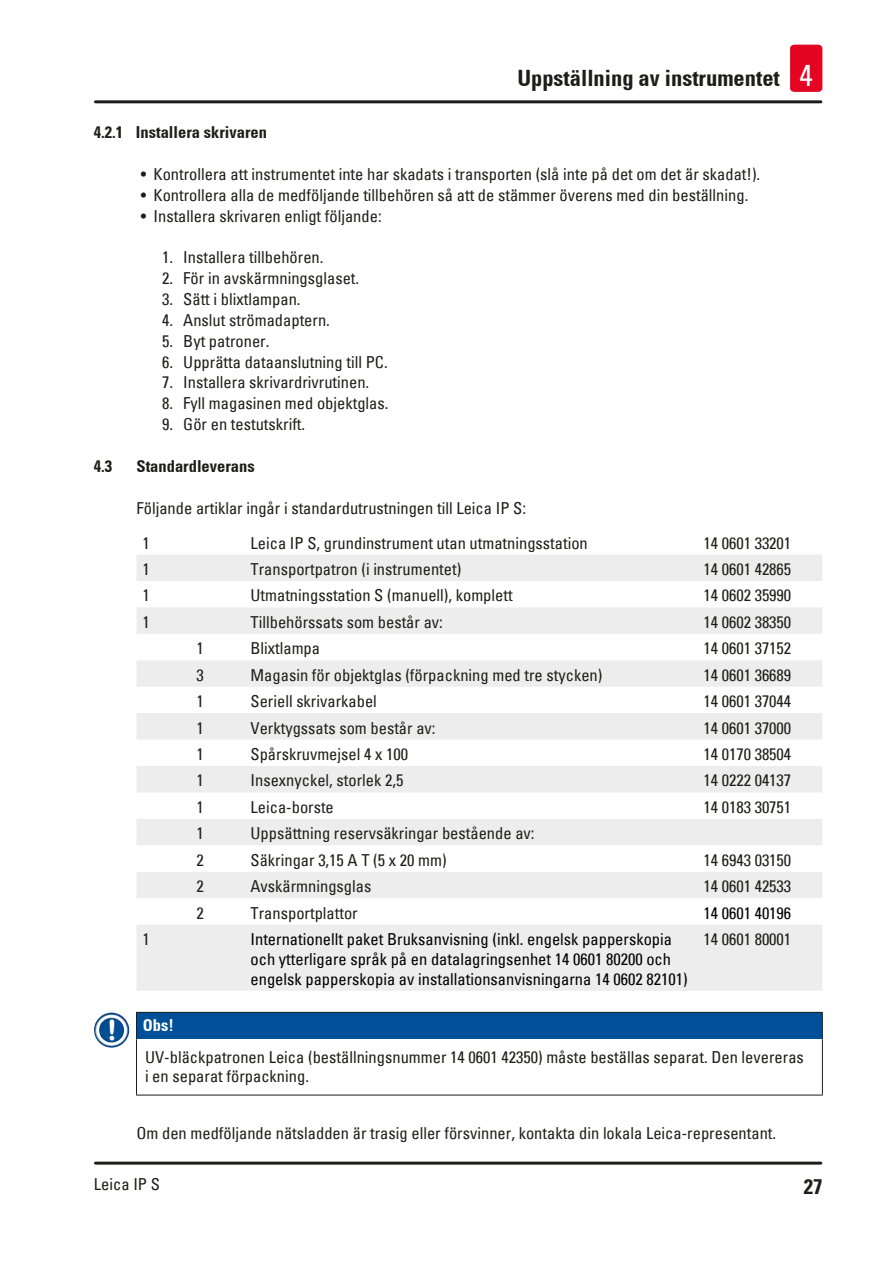
<style>
.page{position:relative;width:893px;height:1263px;background:#fff}
.page>*{position:absolute;margin:0;border:0;box-sizing:border-box;transform-origin:0 0}
.t1{font:700 condensed 22.5px "Univers";color:#1d1d1b}
.t2{font:700 condensed 21px "Univers";color:#1d1d1b}
.Table_text{font:condensed 16.5px "Univers";color:#1d1d1b}
.Source_of_danger{font:condensed 16.5px/19.8px "Univers";color:#1d1d1b}
.Table_text-2{font:condensed 16.5px/19.8px "Univers";color:#000}
.Description_text{font:condensed 16.5px "Univers";color:#1d1d1b}
.t3{font:700 condensed 16.5px "Univers";color:#1d1d1b}
.Signalword__no_use_a{font:700 condensed 16.5px "Univers";color:#fff}
.s1{font-weight:400;font-size:30px;color:#fff}
</style>
<div class="page">
<hr style="left:95px;top:100px;width:726px;height:3px;background:#1d1d1b">
<hr style="left:95px;top:1161px;width:726px;height:3px;background:#1d1d1b">
<div style="left:790px;top:45px;width:32px;height:47px;background:#e40522;border-radius:4px"></div>
<svg style="left:137px;top:555px;width:685px;height:436px;fill:#ededed"></svg>
<div style="left:136px;top:1012px;width:686px;height:27px;background:#005099"></div>
<hr style="left:136px;top:1012px;width:687px;height:1px;background:#1d1d1b">
<svg style="left:136px;top:1013px;width:1px;height:26px"></svg>
<svg style="left:822px;top:1013px;width:1px;height:26px"></svg>
<hr style="left:136px;top:1039px;width:1px;height:56px;background:#1d1d1b">
<hr style="left:822px;top:1039px;width:1px;height:56px;background:#1d1d1b">
<hr style="left:136px;top:1095px;width:687px;height:1px;background:#1d1d1b">
<img style="left:94px;top:1012px;width:27px;height:36px">
<h1 class="t1" style="left:517px;top:65px;width:297px">Uppställning av instrumentet <span class="s1">4</span></h1>
<p class="t3" style="left:94px;top:122px;width:175px">4.2.1 Installera skrivaren</p>
<p class="Source_of_danger" style="left:141px;top:164px;width:621px">• Kontrollera att instrumentet inte har skadats i transporten (slå inte på det om det är skadat!).</p>
<p class="Source_of_danger" style="left:141px;top:185px;width:609px">• Kontrollera alla de medföljande tillbehören så att de stämmer överens med din beställning.</p>
<p class="Source_of_danger" style="left:141px;top:205px;width:242px">• Installera skrivaren enligt följande:</p>
<p class="Source_of_danger" style="left:162px;top:247px;width:163px">1. Installera tillbehören.</p>
<p class="Source_of_danger" style="left:162px;top:268px;width:199px">2. För in avskärmningsglaset.</p>
<p class="Source_of_danger" style="left:162px;top:289px;width:140px">3. Sätt i blixtlampan.</p>
<p class="Source_of_danger" style="left:162px;top:310px;width:169px">4. Anslut strömadaptern.</p>
<p class="Source_of_danger" style="left:162px;top:331px;width:109px">5. Byt patroner.</p>
<p class="Source_of_danger" style="left:162px;top:351px;width:227px">6. Upprätta dataanslutning till PC.</p>
<p class="Source_of_danger" style="left:162px;top:372px;width:209px">7. Installera skrivardrivrutinen.</p>
<p class="Source_of_danger" style="left:162px;top:393px;width:228px">8. Fyll magasinen med objektglas.</p>
<p class="Source_of_danger" style="left:162px;top:414px;width:145px">9. Gör en testutskrift.</p>
<p class="t3" style="left:94px;top:456px;width:20px">4.3</p>
<p class="t3" style="left:136px;top:456px;width:120px">Standardleverans</p>
<p class="Description_text" style="left:136px;top:497px;width:391px">Följande artiklar ingår i standardutrustningen till Leica IP S:</p>
<p class="Table_text" style="left:142px;top:532px;width:9px">1</p>
<p class="Table_text" style="left:250px;top:532px;width:339px">Leica IP S, grundinstrument utan utmatningsstation</p>
<p class="Table_text" style="left:703px;top:532px;width:89px">14 0601 33201</p>
<p class="Table_text" style="left:142px;top:559px;width:9px">1</p>
<p class="Table_text" style="left:250px;top:559px;width:212px">Transportpatron (i instrumentet)</p>
<p class="Table_text" style="left:703px;top:559px;width:89px">14 0601 42865</p>
<p class="Table_text" style="left:142px;top:585px;width:9px">1</p>
<p class="Table_text" style="left:250px;top:585px;width:264px">Utmatningsstation S (manuell), komplett</p>
<p class="Table_text" style="left:703px;top:585px;width:89px">14 0602 35990</p>
<p class="Table_text" style="left:142px;top:611px;width:9px">1</p>
<p class="Table_text" style="left:250px;top:611px;width:194px">Tillbehörssats som består av:</p>
<p class="Table_text" style="left:703px;top:611px;width:89px">14 0602 38350</p>
<p class="Table_text" style="left:196px;top:638px;width:9px">1</p>
<p class="Table_text" style="left:250px;top:638px;width:71px">Blixtlampa</p>
<p class="Table_text" style="left:703px;top:638px;width:89px">14 0601 37152</p>
<p class="Table_text" style="left:196px;top:664px;width:9px">3</p>
<p class="Table_text" style="left:250px;top:664px;width:353px">Magasin för objektglas (förpackning med tre stycken)</p>
<p class="Table_text" style="left:703px;top:664px;width:89px">14 0601 36689</p>
<p class="Table_text" style="left:196px;top:691px;width:9px">1</p>
<p class="Table_text" style="left:250px;top:691px;width:128px">Seriell skrivarkabel</p>
<p class="Table_text" style="left:703px;top:691px;width:89px">14 0601 37044</p>
<p class="Table_text" style="left:196px;top:717px;width:9px">1</p>
<p class="Table_text" style="left:250px;top:717px;width:187px">Verktygssats som består av:</p>
<p class="Table_text" style="left:703px;top:717px;width:89px">14 0601 37000</p>
<p class="Table_text" style="left:196px;top:744px;width:9px">1</p>
<p class="Table_text" style="left:250px;top:744px;width:159px">Spårskruvmejsel 4 x 100</p>
<p class="Table_text" style="left:703px;top:744px;width:89px">14 0170 38504</p>
<p class="Table_text" style="left:196px;top:770px;width:9px">1</p>
<p class="Table_text" style="left:250px;top:770px;width:155px">Insexnyckel, storlek 2,5</p>
<p class="Table_text" style="left:703px;top:770px;width:89px">14 0222 04137</p>
<p class="Table_text" style="left:196px;top:797px;width:9px">1</p>
<p class="Table_text" style="left:250px;top:797px;width:85px">Leica-borste</p>
<p class="Table_text" style="left:703px;top:797px;width:89px">14 0183 30751</p>
<p class="Table_text" style="left:196px;top:823px;width:9px">1</p>
<p class="Table_text" style="left:250px;top:823px;width:286px">Uppsättning reservsäkringar bestående av:</p>
<p class="Table_text" style="left:196px;top:849px;width:9px">2</p>
<p class="Table_text" style="left:250px;top:849px;width:198px">Säkringar 3,15 A T (5 x 20 mm)</p>
<p class="Table_text" style="left:703px;top:849px;width:89px">14 6943 03150</p>
<p class="Table_text" style="left:196px;top:876px;width:9px">2</p>
<p class="Table_text" style="left:250px;top:876px;width:122px">Avskärmningsglas</p>
<p class="Table_text" style="left:703px;top:876px;width:89px">14 0601 42533</p>
<p class="Table_text" style="left:196px;top:902px;width:9px">2</p>
<p class="Table_text" style="left:250px;top:902px;width:109px">Transportplattor</p>
<p class="Table_text-2" style="left:703px;top:902px;width:89px">14 0601 40196</p>
<p class="Table_text" style="left:142px;top:929px;width:9px">1</p>
<p class="Table_text-2" style="left:250px;top:929px;width:439px">Internationellt paket Bruksanvisning (inkl. engelsk papperskopia och ytterligare språk på en datalagringsenhet 14 0601 80200 och engelsk papperskopia av installationsanvisningarna 14 0602 82101)</p>
<p class="Table_text" style="left:703px;top:929px;width:89px">14 0601 80001</p>
<p class="Signalword__no_use_a" style="left:143px;top:1015px;width:33px">Obs!</p>
<p class="Source_of_danger" style="left:145px;top:1046px;width:660px">UV-bläckpatronen Leica (beställningsnummer 14 0601 42350) måste beställas separat. Den levereras i en separat förpackning.</p>
<p class="Description_text" style="left:136px;top:1123px;width:641px">Om den medföljande nätsladden är trasig eller försvinner, kontakta din lokala Leica-representant.</p>
<p class="Source_of_danger" style="left:94px;top:1173px;width:67px">Leica IP S</p>
<p class="t2" style="left:804px;top:1173px;width:20px">27</p>
</div>
